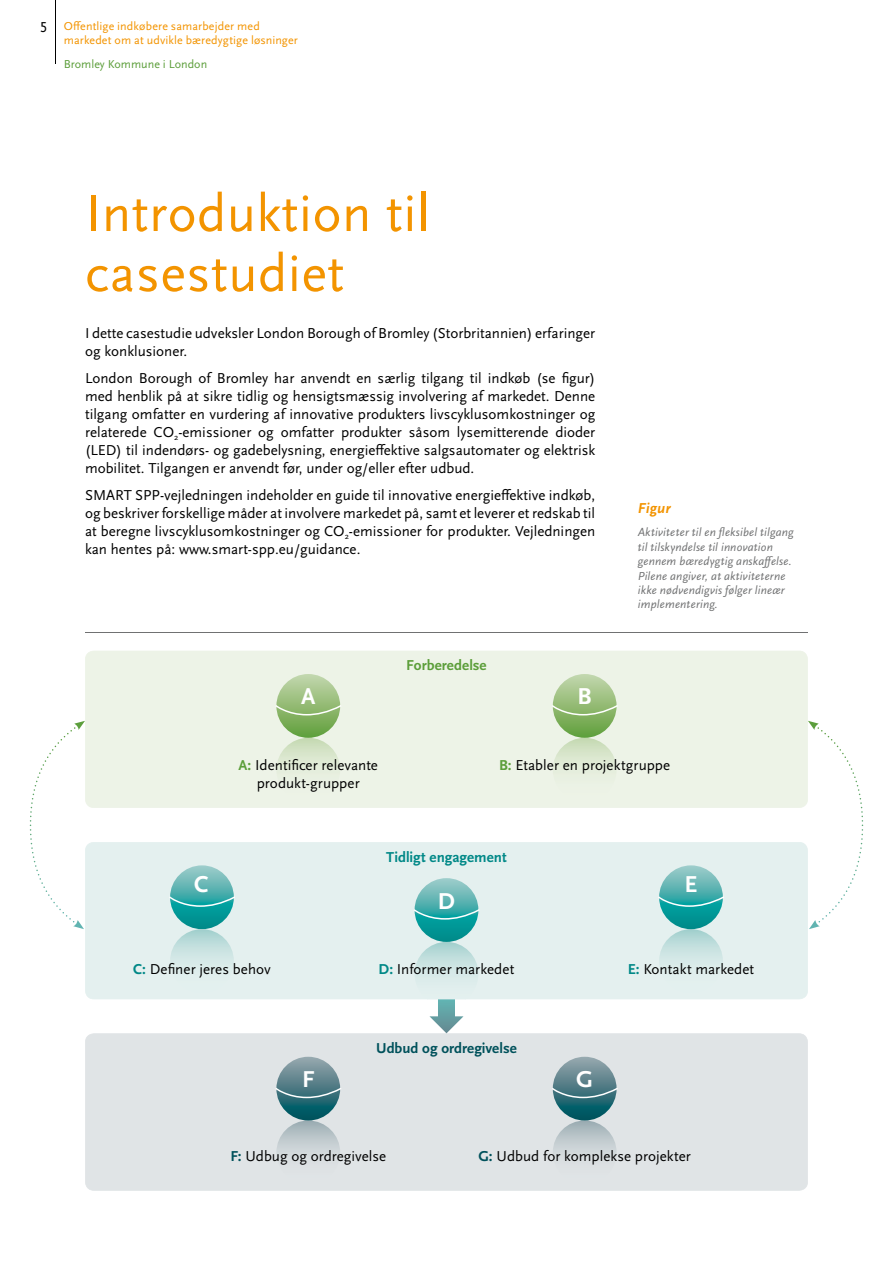
<style>
.page{position:relative;width:893px;height:1263px;background:#fff}
.page>*{position:absolute;margin:0;border:0;box-sizing:border-box;transform-origin:0 0}
.t1{font:54px/60px "Scala Sans Pro";letter-spacing:.01em;color:#f39400}
.t2{font:700 24px "Scala Sans Pro";color:#fff}
.t3{font:15px/18px "Scala Sans Pro";color:#000;text-align:justify}
.t4{font:700 15px "Scala Sans Pro";color:#00515b}
.t5{font:700 15px "Scala Sans Pro";color:#008887}
.t6{font:700 15px "Scala Sans Pro";letter-spacing:.005em;color:#5c9e3a}
.t7{font:italic 700 15px "Scala Sans Pro";letter-spacing:.01em;color:#f39400}
.t8{font:italic 12px/14.4px "Scala Sans Pro";letter-spacing:.015em;color:#707172}
.t9{font:12px/14.4px "Scala Sans Pro";letter-spacing:.01em;color:#f39400}
.t10{font:12px "Scala Sans Pro";color:#5c9e3a}
.s1{font-weight:700;color:#5c9e3a}
.s2{font-weight:700;color:#008887}
.s3{font-weight:700;color:#00515b}
</style>
<div class="page">
<hr style="left:55px;top:0;width:1px;height:64px;background:#000">
<hr style="left:85px;top:632px;width:723px;height:1px;background:#707172">
<div style="left:85px;top:651px;width:723px;height:157px;background:#edf3e7"></div>
<div style="left:85px;top:842px;width:723px;height:157px;background:#e4f0ef"></div>
<div style="left:85px;top:1033px;width:723px;height:158px;background:#e0e4e6"></div>
<div style="left:276px;top:738px;width:64px;height:63px;background:linear-gradient(to bottom,#cddfbd,#f4f8f1);border-radius:32px"></div>
<svg style="left:276px;top:674px;width:64px;height:64px;background:#95bc77"></svg>
<svg style="left:275px;top:705px;width:66px;height:10px"></svg>
<div style="left:553px;top:738px;width:64px;height:63px;background:linear-gradient(to bottom,#cddfbd,#f4f8f1);border-radius:32px"></div>
<svg style="left:553px;top:674px;width:64px;height:64px;background:#95bc77"></svg>
<svg style="left:552px;top:705px;width:66px;height:10px"></svg>
<svg style="left:170px;top:865px;width:64px;height:64px;background:#44acaa"></svg>
<svg style="left:169px;top:896px;width:66px;height:11px"></svg>
<div style="left:170px;top:929px;width:64px;height:64px;background:linear-gradient(to bottom,#b0d6d4,#eff6f5);border-radius:32px"></div>
<svg style="left:415px;top:878px;width:63px;height:64px;background:#42abaa"></svg>
<svg style="left:414px;top:909px;width:66px;height:10px"></svg>
<div style="left:659px;top:929px;width:64px;height:64px;background:linear-gradient(to bottom,#b0d6d4,#eff6f5);border-radius:32px"></div>
<svg style="left:659px;top:865px;width:64px;height:64px;background:#44acaa"></svg>
<svg style="left:658px;top:896px;width:66px;height:11px"></svg>
<div style="left:276px;top:1120px;width:64px;height:64px;background:linear-gradient(to bottom,#a9b7bc,#ebedee);border-radius:32px"></div>
<svg style="left:276px;top:1057px;width:64px;height:63px;background:#497c85"></svg>
<svg style="left:275px;top:1088px;width:66px;height:10px"></svg>
<div style="left:553px;top:1120px;width:64px;height:64px;background:linear-gradient(to bottom,#a9b7bd,#ebedee);border-radius:32px"></div>
<svg style="left:553px;top:1057px;width:64px;height:63px;background:#497c85"></svg>
<svg style="left:552px;top:1088px;width:66px;height:10px"></svg>
<svg style="left:415px;top:942px;width:63px;height:91px"></svg>
<svg style="left:30px;top:721px;width:55px;height:208px"></svg>
<svg style="left:808px;top:721px;width:55px;height:208px"></svg>
<p class="t3" style="left:40px;top:18px;width:9px">5</p>
<p class="t9" style="left:64px;top:19px;width:236px">Offentlige indkøbere samarbejder med markedet om at udvikle bæredygtige løsninger</p>
<p class="t10" style="left:64px;top:57px;width:145px">Bromley Kommune i London</p>
<h1 class="t1" style="left:85px;top:183px;width:346px">Introduktion til casestudiet</h1>
<p class="t3" style="left:85px;top:324px;width:512px">I dette casestudie udveksler London Borough of Bromley (Storbritannien) erfaringer og konklusioner.</p>
<p class="t3" style="left:85px;top:369px;width:512px">London Borough of Bromley har anvendt en særlig tilgang til indkøb (se figur) med henblik på at sikre tidlig og hensigtsmæssig involvering af markedet. Denne tilgang omfatter en vurdering af innovative produkters livscyklusomkostninger og relaterede CO<sub>2</sub>-emissioner og omfatter produkter såsom lysemitterende dioder (LED) til indendørs- og gadebelysning, energieffektive salgsautomater og elektrisk mobilitet. Tilgangen er anvendt før, under og/eller efter udbud.</p>
<p class="t3" style="left:85px;top:486px;width:512px">SMART SPP-vejledningen indeholder en guide til innovative energieffektive indkøb, og beskriver forskellige måder at involvere markedet på, samt et leverer et redskab til at beregne livscyklusomkostninger og CO<sub>2</sub>-emissioner for produkter. Vejledningen kan hentes på: www.smart-spp.eu/guidance.</p>
<h2 class="t2" style="left:301px;top:682px;width:16px">A</h2>
<p class="t6" style="left:406px;top:656px;width:82px">Forberedelse</p>
<h2 class="t2" style="left:578px;top:682px;width:16px">B</h2>
<p class="t7" style="left:638px;top:499px;width:34px">Figur</p>
<p class="t8" style="left:638px;top:525px;width:157px">Aktiviteter til en fleksibel tilgang til tilskyndelse til innovation gennem bæredygtig anskaffelse.<br>Pilene angiver, at aktiviteterne ikke nødvendigvis følger lineær implementering.</p>
<h2 class="t2" style="left:194px;top:869px;width:16px">C</h2>
<p class="t3" style="left:239px;top:756px;width:141px;text-align:center"><span class="s1">A:</span> Identificer relevante produkt-grupper</p>
<p class="t3" style="left:499px;top:756px;width:173px"><span class="s1">B:</span> Etabler en projektgruppe</p>
<p class="t5" style="left:386px;top:848px;width:122px">Tidligt engagement</p>
<h2 class="t2" style="left:438px;top:886px;width:19px">D</h2>
<h2 class="t2" style="left:684px;top:869px;width:14px">E</h2>
<p class="t3" style="left:133px;top:960px;width:139px"><span class="s2">C:</span> Definer jeres behov</p>
<p class="t3" style="left:379px;top:960px;width:137px"><span class="s2">D:</span> Informer markedet</p>
<p class="t4" style="left:376px;top:1039px;width:142px">Udbud og ordregivelse</p>
<h2 class="t2" style="left:302px;top:1065px;width:14px">F</h2>
<h2 class="t2" style="left:576px;top:1065px;width:18px">G</h2>
<p class="t3" style="left:628px;top:960px;width:128px"><span class="s2">E:</span> Kontakt markedet</p>
<p class="t3" style="left:230px;top:1147px;width:157px"><span class="s3">F:</span> Udbug og ordregivelse</p>
<p class="t3" style="left:478px;top:1147px;width:214px"><span class="s3">G:</span> Udbud for komplekse projekter</p>
</div>
